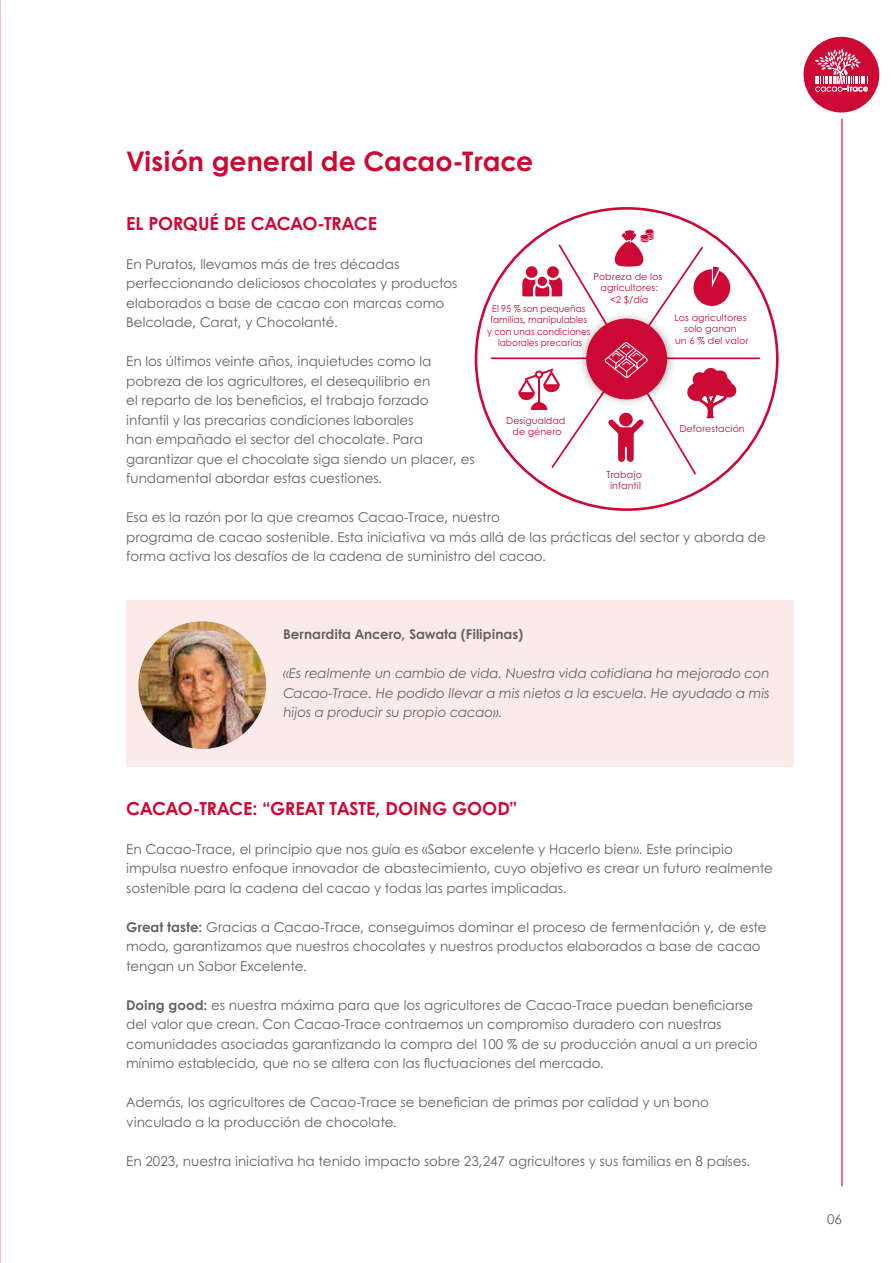
<style>
.page{position:relative;width:893px;height:1263px;background:#fff}
.page>*{position:absolute;margin:0;border:0;box-sizing:border-box;transform-origin:0 0}
.t1{font:700 27px "Century Gothic";color:#cc0935}
.t2{font:700 18px "Century Gothic";color:#cc0935}
.t3{font:13.5px/19.5px "Century Gothic";color:#646363}
.t4{font:italic 13.5px/19.5px "Century Gothic";letter-spacing:-.01em;color:#646363;text-align:justify}
.t5{font:700 13.5px "Century Gothic";color:#646363}
.t6{font:9.6px/11.4px "Century Gothic";letter-spacing:-.005em;color:#cc0935;text-align:center}
.t7{font:9.6px/11.4px "Century Gothic";letter-spacing:-.005em;color:#cc0935;text-align:center;scale:.95 1}
.s1{font-weight:700}
</style>
<div class="page">
<div style="left:126px;top:600px;width:667px;height:167px;background:#fbebe8"></div>
<img style="left:138px;top:621px;width:128px;height:128px;border-radius:64px">
<hr style="left:492px;top:357px;width:267px;height:2px;background:#cc0935">
<svg style="left:518px;top:229px;width:219px;height:247px"></svg>
<hr style="left:841px;top:119px;width:1px;height:1067px;background:#cc0935">
<div style="left:803px;top:37px;width:76px;height:75px;background:#cc0935;border-radius:50%"></div>
<svg style="left:815px;top:48px;width:53px;height:44px"></svg>
<h1 class="t1" style="left:126px;top:143px;width:408px">Visión general de Cacao-Trace</h1>
<h2 class="t2" style="left:126px;top:211px;width:252px">EL PORQUÉ DE CACAO-TRACE</h2>
<p class="t3" style="left:126px;top:254px;width:333px">En Puratos, llevamos más de tres décadas perfeccionando deliciosos chocolates y productos elaborados a base de cacao con marcas como Belcolade, Carat, y Chocolanté.</p>
<p class="t3" style="left:126px;top:351px;width:350px">En los últimos veinte años, inquietudes como la pobreza de los agricultores, el desequilibrio en<br>el reparto de los beneficios, el trabajo forzado infantil y las precarias condiciones laborales<br>han empañado el sector del chocolate. Para garantizar que el chocolate siga siendo un placer, es fundamental abordar estas cuestiones.</p>
<p class="t3" style="left:126px;top:507px;width:641px">Esa es la razón por la que creamos Cacao-Trace, nuestro<br>programa de cacao sostenible. Esta iniciativa va más allá de las prácticas del sector y aborda de forma activa los desafíos de la cadena de suministro del cacao.</p>
<p class="t6" style="left:593px;top:271px;width:70px">Pobreza de los agricultores: &lt;2 $/día</p>
<p class="t7" style="left:487px;top:302px;width:110px">El 95 % son pequeñas familias, manipulables y con unas condiciones laborales precarias</p>
<p class="t6" style="left:674px;top:311px;width:76px">Los agricultores solo ganan<br>un 6 % del valor</p>
<p class="t6" style="left:506px;top:414px;width:61px">Desigualdad de género</p>
<p class="t6" style="left:679px;top:423px;width:67px">Deforestación</p>
<p class="t6" style="left:606px;top:468px;width:37px">Trabajo infantil</p>
<p class="t5" style="left:283px;top:625px;width:242px">Bernardita Ancero, Sawata (Filipinas)</p>
<p class="t4" style="left:283px;top:663px;width:488px">«Es realmente un cambio de vida. Nuestra vida cotidiana ha mejorado con Cacao-Trace. He podido llevar a mis nietos a la escuela. He ayudado a mis hijos a producir su propio cacao».</p>
<h2 class="t2" style="left:126px;top:796px;width:393px">CACAO-TRACE: “GREAT TASTE, DOING GOOD”</h2>
<p class="t3" style="left:126px;top:839px;width:648px">En Cacao-Trace, el principio que nos guía es «Sabor excelente y Hacerlo bien». Este principio impulsa nuestro enfoque innovador de abastecimiento, cuyo objetivo es crear un futuro realmente sostenible para la cadena del cacao y todas las partes implicadas.</p>
<p class="t3" style="left:126px;top:917px;width:642px"><span class="s1">Great taste:</span> Gracias a Cacao-Trace, conseguimos dominar el proceso de fermentación y, de este modo, garantizamos que nuestros chocolates y nuestros productos elaborados a base de cacao tengan un Sabor Excelente.</p>
<p class="t3" style="left:126px;top:995px;width:633px"><span class="s1">Doing good:</span> es nuestra máxima para que los agricultores de Cacao-Trace puedan beneficiarse del valor que crean. Con Cacao-Trace contraemos un compromiso duradero con nuestras comunidades asociadas garantizando la compra del 100 % de su producción anual a un precio mínimo establecido, que no se altera con las fluctuaciones del mercado.</p>
<p class="t3" style="left:126px;top:1092px;width:584px">Además, los agricultores de Cacao-Trace se benefician de primas por calidad y un bono vinculado a la producción de chocolate.</p>
<p class="t3" style="left:126px;top:1151px;width:625px">En 2023, nuestra iniciativa ha tenido impacto sobre 23,247 agricultores y sus familias en 8 países.</p>
<p class="t3" style="left:827px;top:1209px;width:16px">06</p>
</div>
